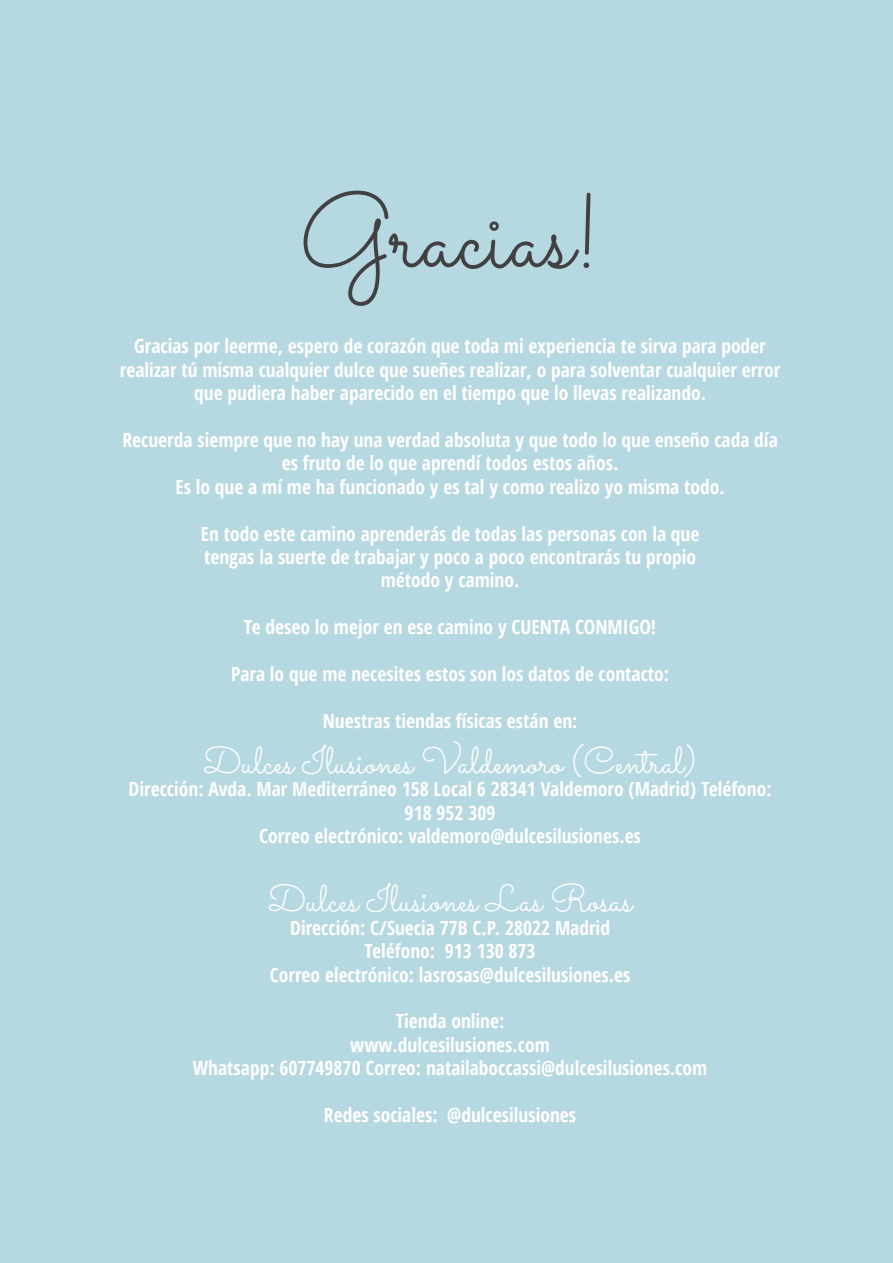
<style>
.page{position:relative;width:893px;height:1263px;background:#b6d8e0}
.page>*{position:absolute;margin:0;border:0;box-sizing:border-box;transform-origin:0 0}
.t1{font:105px "Sacramento";color:#414042}
.t2{font:37.5px "Sacramento";color:#fff}
.t3{font:700 condensed 19.5px/23.4px "Open Sans";color:#fff;text-align:center}
</style>
<div class="page">
<h1 class="t1" style="left:299px;top:169px;width:303px">Gracias!</h1>
<p class="t3" style="left:120px;top:334px;width:662px">Gracias por leerme, espero de corazón que toda mi experiencia te sirva para poder realizar tú misma cualquier dulce que sueñes realizar, o para solventar cualquier error que pudiera haber aparecido en el tiempo que lo llevas realizando.</p>
<p class="t3" style="left:122px;top:428px;width:657px">Recuerda siempre que no hay una verdad absoluta y que todo lo que enseño cada día es fruto de lo que aprendí todos estos años.<br>Es lo que a mí me ha funcionado y es tal y como realizo yo misma todo.</p>
<p class="t3" style="left:201px;top:521px;width:500px">En todo este camino aprenderás de todas las personas con la que tengas la suerte de trabajar y poco a poco encontrarás tu propio método y camino.</p>
<p class="t3" style="left:244px;top:615px;width:414px">Te deseo lo mejor en ese camino y CUENTA CONMIGO!</p>
<p class="t3" style="left:231px;top:662px;width:440px">Para lo que me necesites estos son los datos de contacto:</p>
<p class="t3" style="left:323px;top:708px;width:256px">Nuestras tiendas físicas están en:</p>
<h2 class="t2" style="left:203px;top:738px;width:495px">Dulces Ilusiones Valdemoro (Central)</h2>
<p class="t3" style="left:129px;top:777px;width:645px">Dirección: Avda. Mar Mediterráneo 158 Local 6 28341 Valdemoro (Madrid) Teléfono:<br>918 952 309<br>Correo electrónico: valdemoro@dulcesilusiones.es</p>
<h2 class="t2" style="left:268px;top:876px;width:366px">Dulces Ilusiones Las Rosas</h2>
<p class="t3" style="left:270px;top:915px;width:362px">Dirección: C/Suecia 77B C.P. 28022 Madrid<br>Teléfono: 913 130 873<br>Correo electrónico: lasrosas@dulcesilusiones.es</p>
<p class="t3" style="left:193px;top:1009px;width:516px">Tienda online:<br>www.dulcesilusiones.com<br>Whatsapp: 607749870 Correo: natailaboccassi@dulcesilusiones.com</p>
<p class="t3" style="left:324px;top:1103px;width:254px">Redes sociales: @dulcesilusiones</p>
</div>
